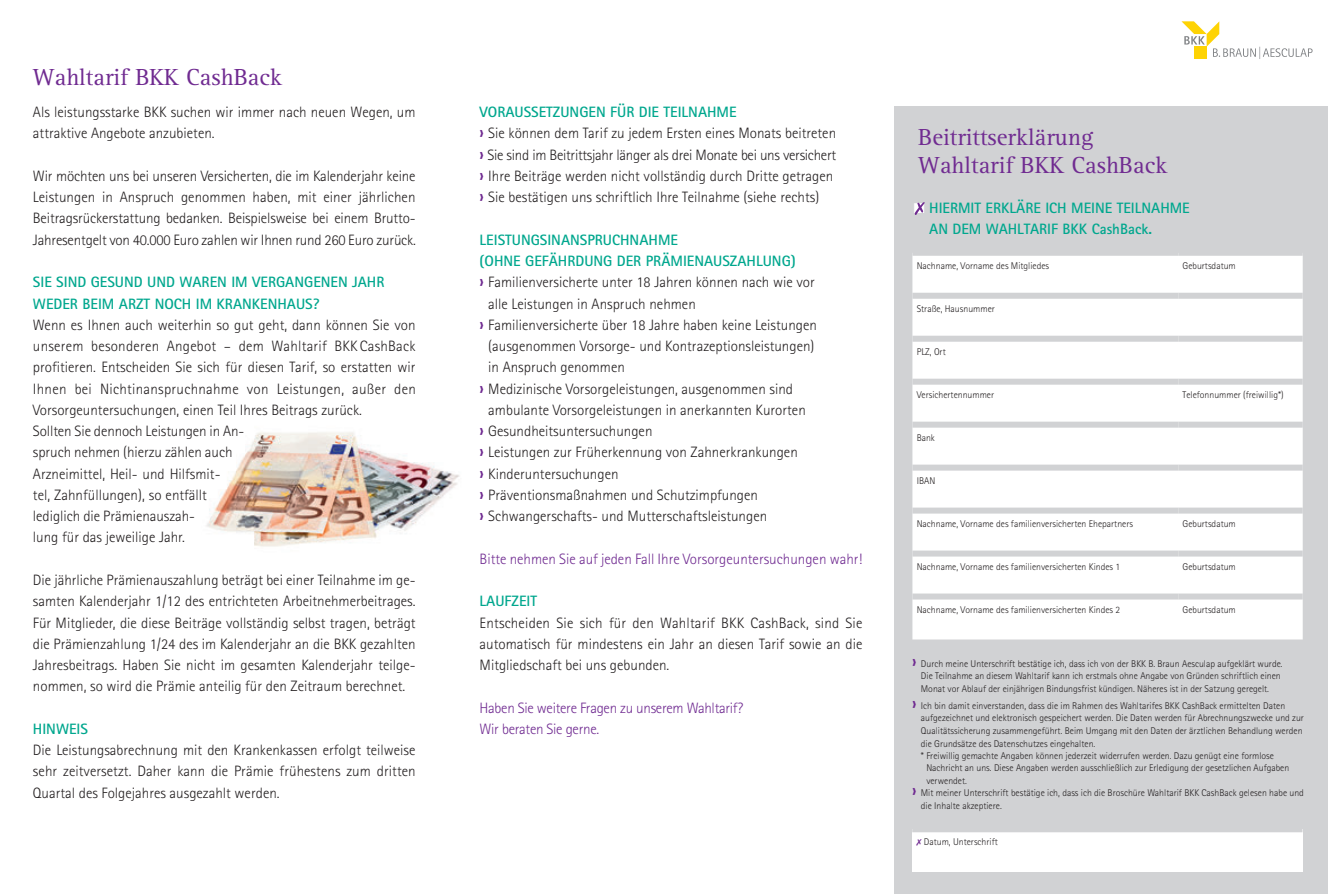
<style>
.page{position:relative;width:1328px;height:894px;background:#fff}
.page>*{position:absolute;margin:0;border:0;box-sizing:border-box;transform-origin:0 0}
.t1{font:24px/28.8px "Rotis Serif";color:#702b91}
.t2{font:300 15px/21.3px "Agfa Rotis Sans Serif";color:#231f20;text-align:justify}
.t3{font:700 15px/21.3px "Rotis Sans Serif";color:#00a78e}
.t4{font:300 15px/21.3px "Agfa Rotis Sans Serif";letter-spacing:-.02em;color:#702b91}
.t5{font:300 15px "Agfa Rotis Sans Serif";color:#702b91}
.t6{font:300 9.75px/12.6px "Agfa Rotis Sans Serif";color:#231f20}
.s1{font-weight:800;font-size:18px;color:#702b91}
.s2{color:#fff}
</style>
<div class="page">
<img style="left:206px;top:432px;width:253px;height:115px">
<div style="left:894px;top:106px;width:433px;height:787px;background:#d1d2d4"></div>
<div style="left:912px;top:256px;width:390px;height:383px;background:#fff"></div>
<div style="left:912px;top:293px;width:266px;height:6px;background:#d1d2d4"></div>
<div style="left:1178px;top:293px;width:124px;height:6px;background:#d1d2d4"></div>
<div style="left:912px;top:336px;width:266px;height:6px;background:#d1d2d4"></div>
<div style="left:1178px;top:336px;width:124px;height:6px;background:#d1d2d4"></div>
<div style="left:912px;top:378px;width:266px;height:6px;background:#d1d2d4"></div>
<div style="left:1178px;top:378px;width:124px;height:6px;background:#d1d2d4"></div>
<div style="left:912px;top:421px;width:266px;height:6px;background:#d1d2d4"></div>
<div style="left:1178px;top:421px;width:124px;height:6px;background:#d1d2d4"></div>
<div style="left:912px;top:464px;width:266px;height:6px;background:#d1d2d4"></div>
<div style="left:1178px;top:464px;width:124px;height:6px;background:#d1d2d4"></div>
<div style="left:912px;top:507px;width:266px;height:6px;background:#d1d2d4"></div>
<div style="left:1178px;top:507px;width:124px;height:6px;background:#d1d2d4"></div>
<div style="left:912px;top:550px;width:266px;height:6px;background:#d1d2d4"></div>
<div style="left:1178px;top:550px;width:124px;height:6px;background:#d1d2d4"></div>
<div style="left:912px;top:593px;width:266px;height:6px;background:#d1d2d4"></div>
<div style="left:1178px;top:593px;width:124px;height:6px;background:#d1d2d4"></div>
<svg style="left:914px;top:202px;width:10px;height:13px"></svg>
<div style="left:912px;top:829px;width:390px;height:43px;background:#fff"></div>
<div style="left:912px;top:826px;width:390px;height:6px;background:#d1d2d4"></div>
<svg style="left:1181px;top:21px;width:131px;height:38px"></svg>
<h1 class="t1" style="left:33px;top:63px;width:251px">Wahltarif BKK CashBack</h1>
<p class="t2" style="left:33px;top:101px;width:384px">Als leistungsstarke BKK suchen wir immer nach neuen Wegen, um attraktive Angebote anzubieten.</p>
<p class="t2" style="left:33px;top:165px;width:384px">Wir möchten uns bei unseren Versicherten, die im Kalenderjahr keine Leistungen in Anspruch genommen haben, mit einer jährlichen Beitragsrückerstattung bedanken. Beispielsweise bei einem Brutto-Jahresentgelt von 40.000 Euro zahlen wir Ihnen rund 260 Euro zurück.</p>
<p class="t3" style="left:33px;top:271px;width:353px">SIE SIND GESUND UND WAREN IM VERGANGENEN JAHR<br>WEDER BEIM ARZT NOCH IM KRANKENHAUS?</p>
<p class="t2" style="left:33px;top:314px;width:384px;text-align:left">Wenn es Ihnen auch weiterhin so gut geht, dann können Sie von unserem besonderen Angebot – dem Wahltarif BKK CashBack profitieren. Entscheiden Sie sich für diesen Tarif, so erstatten wir Ihnen bei Nichtinanspruchnahme von Leistungen, außer den Vorsorgeuntersuchungen, einen Teil Ihres Beitrags zurück.<br>Sollten Sie dennoch Leistungen in An-<br>spruch nehmen (hierzu zählen auch<br>Arzneimittel, Heil- und Hilfsmit-<br>tel, Zahnfüllungen), so entfällt<br>lediglich die Prämienauszah-<br>lung für das jeweilige Jahr.</p>
<p class="t2" style="left:33px;top:569px;width:384px">Die jährliche Prämienauszahlung beträgt bei einer Teilnahme im ge&shy;samten Kalenderjahr 1/12 des entrichteten Arbeitnehmerbeitrages.<br>Für Mitglieder, die diese Beiträge vollständig selbst tragen, beträgt die Prämienzahlung 1/24 des im Kalenderjahr an die BKK gezahlten Jahresbeitrags. Haben Sie nicht im gesamten Kalenderjahr teilge&shy;nommen, so wird die Prämie anteilig für den Zeitraum berechnet.</p>
<p class="t3" style="left:33px;top:717px;width:56px">HINWEIS</p>
<p class="t2" style="left:33px;top:739px;width:384px">Die Leistungsabrechnung mit den Krankenkassen erfolgt teilweise sehr zeitversetzt. Daher kann die Prämie frühestens zum dritten Quartal des Folgejahres ausgezahlt werden.</p>
<p class="t3" style="left:479px;top:101px;width:258px">VORAUSSETZUNGEN FÜR DIE TEILNAHME</p>
<p class="t2" style="left:479px;top:123px;width:358px;text-align:left"><span class="s1">›</span> Sie können dem Tarif zu jedem Ersten eines Monats beitreten <span class="s1">›</span> Sie sind im Beitrittsjahr länger als drei Monate bei uns versichert <span class="s1">›</span> Ihre Beiträge werden nicht vollständig durch Dritte getragen <span class="s1">›</span> Sie bestätigen uns schriftlich Ihre Teilnahme (siehe rechts)</p>
<p class="t3" style="left:479px;top:229px;width:318px">LEISTUNGSINANSPRUCHNAHME<br>(OHNE GEFÄHRDUNG DER PRÄMIENAUSZAHLUNG)</p>
<p class="t2" style="left:479px;top:271px;width:337px"><span class="s1">›</span> Familienversicherte unter 18 Jahren können nach wie vor</p>
<p class="t2" style="left:488px;top:293px;width:209px">alle Leistungen in Anspruch nehmen</p>
<p class="t2" style="left:479px;top:314px;width:339px"><span class="s1">›</span> Familienversicherte über 18 Jahre haben keine Leistungen</p>
<p class="t2" style="left:488px;top:335px;width:328px">(ausgenommen Vorsorge- und Kontrazeptionsleistungen)</p>
<p class="t2" style="left:488px;top:356px;width:138px">in Anspruch genommen</p>
<p class="t2" style="left:479px;top:378px;width:315px"><span class="s1">›</span> Medizinische Vorsorgeleistungen, ausgenommen sind</p>
<p class="t2" style="left:488px;top:399px;width:319px">ambulante Vorsorgeleistungen in anerkannten Kurorten</p>
<p class="t2" style="left:479px;top:420px;width:174px"><span class="s1">›</span> Gesundheitsuntersuchungen</p>
<p class="t2" style="left:479px;top:441px;width:320px"><span class="s1">›</span> Leistungen zur Früherkennung von Zahnerkrankungen</p>
<p class="t2" style="left:479px;top:463px;width:140px"><span class="s1">›</span> Kinderuntersuchungen</p>
<p class="t2" style="left:479px;top:484px;width:280px"><span class="s1">›</span> Präventionsmaßnahmen und Schutzimpfungen</p>
<p class="t2" style="left:479px;top:505px;width:289px"><span class="s1">›</span> Schwangerschafts- und Mutterschaftsleistungen</p>
<p class="t5" style="left:479px;top:550px;width:384px">Bitte nehmen Sie auf jeden Fall Ihre Vorsorgeuntersuchungen wahr!</p>
<p class="t3" style="left:479px;top:590px;width:59px">LAUFZEIT</p>
<p class="t2" style="left:479px;top:612px;width:384px">Entscheiden Sie sich für den Wahltarif BKK CashBack, sind Sie automatisch für mindestens ein Jahr an diesen Tarif sowie an die Mitgliedschaft bei uns gebunden.</p>
<p class="t4" style="left:479px;top:697px;width:265px">Haben Sie weitere Fragen zu unserem Wahltarif?<br>Wir beraten Sie gerne.</p>
<h1 class="t1" style="left:918px;top:123px;width:251px">Beitrittserklärung<br>Wahltarif BKK CashBack</h1>
<p class="t3" style="left:929px;top:197px;width:262px;text-indent:-15px"><span class="s2">■</span> HIERMIT ERKLÄRE ICH MEINE TEILNAHME<br>AN DEM WAHLTARIF BKK CashBack.</p>
<p class="t6" style="left:916px;top:259px;width:134px">Nachname, Vorname des Mitgliedes</p>
<p class="t6" style="left:1182px;top:259px;width:55px">Geburtsdatum</p>
<p class="t6" style="left:916px;top:302px;width:80px">Straße, Hausnummer</p>
<p class="t6" style="left:916px;top:345px;width:31px">PLZ, Ort</p>
<p class="t6" style="left:916px;top:388px;width:79px">Versichertennummer</p>
<p class="t6" style="left:1182px;top:388px;width:103px">Telefonnummer (freiwillig*)</p>
<p class="t6" style="left:916px;top:431px;width:20px">Bank</p>
<p class="t6" style="left:916px;top:474px;width:20px">IBAN</p>
<p class="t6" style="left:916px;top:517px;width:218px">Nachname, Vorname des familienversicherten Ehepartners</p>
<p class="t6" style="left:1182px;top:517px;width:55px">Geburtsdatum</p>
<p class="t6" style="left:916px;top:560px;width:205px">Nachname, Vorname des familienversicherten Kindes 1</p>
<p class="t6" style="left:1182px;top:560px;width:55px">Geburtsdatum</p>
<p class="t6" style="left:916px;top:603px;width:205px">Nachname, Vorname des familienversicherten Kindes 2</p>
<p class="t6" style="left:1182px;top:603px;width:55px">Geburtsdatum</p>
<p class="t6" style="left:921px;top:657px;width:363px;text-indent:-9px"><span class="s1">›</span> Durch meine Unterschrift bestätige ich, dass ich von der BKK B. Braun Aesculap aufgeklärt wurde.<br>Die Teilnahme an diesem Wahltarif kann ich erstmals ohne Angabe von Gründen schriftlich einen<br>Monat vor Ablauf der einjährigen Bindungsfrist kündigen. Näheres ist in der Satzung geregelt.</p>
<p class="t6" style="left:912px;top:699px;width:374px"><span class="s1">›</span> Ich bin damit einverstanden, dass die im Rahmen des Wahltarifes BKK CashBack ermittelten Daten</p>
<p class="t6" style="left:921px;top:711px;width:384px">aufgezeichnet und elektronisch gespeichert werden. Die Daten werden für Abrechnungszwecke und zur</p>
<p class="t6" style="left:921px;top:724px;width:383px">Qualitätssicherung zusammengeführt. Beim Umgang mit den Daten der ärztlichen Behandlung werden</p>
<p class="t6" style="left:921px;top:737px;width:176px">die Grundsätze des Datenschutzes eingehalten.</p>
<p class="t6" style="left:921px;top:749px;width:354px">* Freiwillig gemachte Angaben können jederzeit widerrufen werden. Dazu genügt eine formlose</p>
<p class="t6" style="left:926px;top:761px;width:364px">Nachricht an uns. Diese Angaben werden ausschließlich zur Erledigung der gesetzlichen Aufgaben</p>
<p class="t6" style="left:926px;top:774px;width:42px">verwendet.</p>
<p class="t6" style="left:912px;top:786px;width:393px"><span class="s1">›</span> Mit meiner Unterschrift bestätige ich, dass ich die Broschüre Wahltarif BKK CashBack gelesen habe und</p>
<p class="t6" style="left:921px;top:799px;width:82px">die Inhalte akzeptiere.</p>
<p class="t6" style="left:923px;top:835px;width:76px">Datum, Unterschrift</p>
</div>
